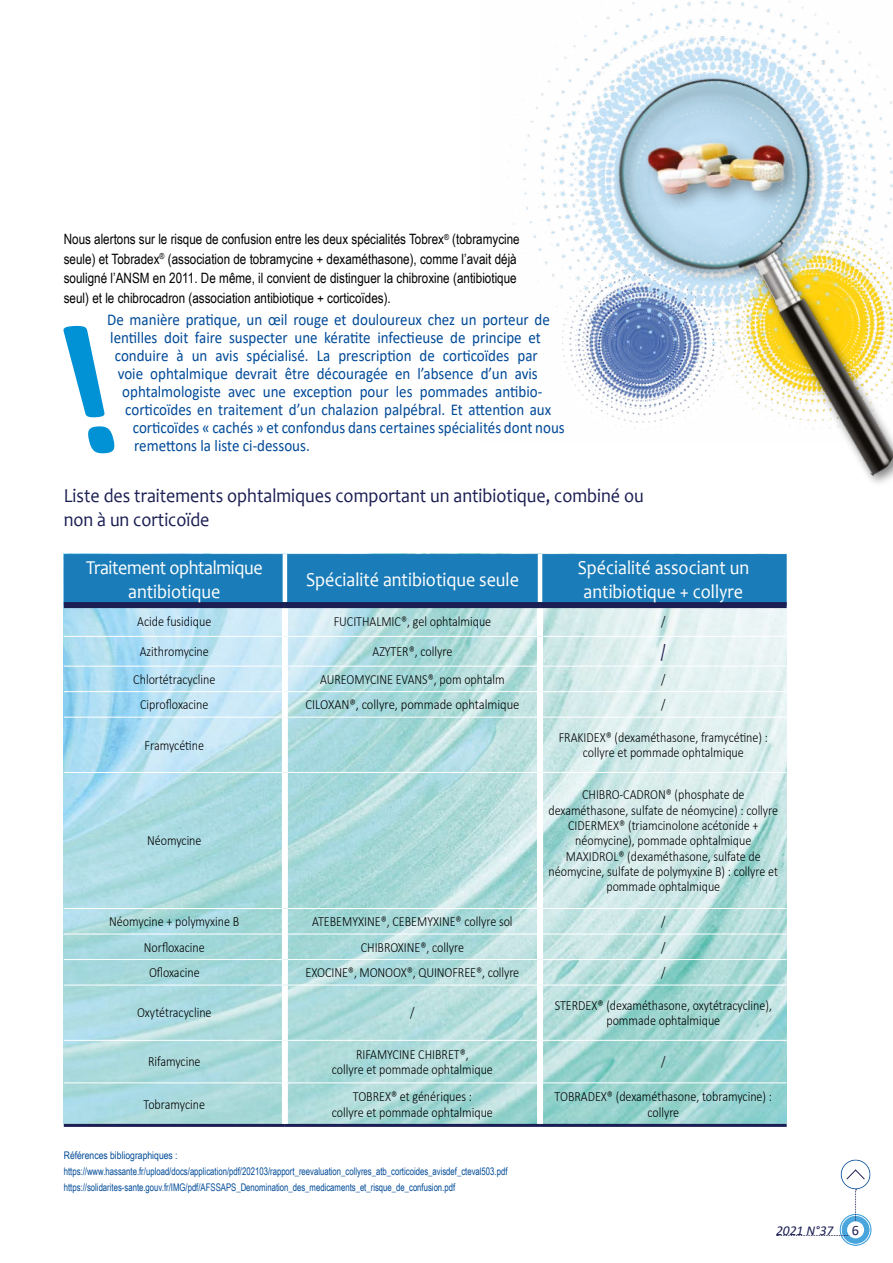
<style>
.page{position:relative;width:893px;height:1263px;background:#fff}
.page>*{position:absolute;margin:0;border:0;box-sizing:border-box;transform-origin:0 0}
.t1{font:19.8px/24px "Candara";color:#1a1e52;scale:.91 1}
.t2{font:19.8px/24px "Candara";color:#fff;scale:.91 1}
.t3{font:19.8px/24px "Candara";letter-spacing:-.02em;color:#fff;text-align:center;scale:.91 1}
.t4{font:16.5px "Calibri";color:#004a98;scale:.91 1}
.t5{font:14.25px/19.5px "Arial Narrow";color:#000}
.t6{font:14.25px "Calibri";color:#1a1e52}
.t7{font:300 14.1px/15.3px "Calibri";color:#000;text-align:center;scale:.86 1}
.t8{font:300 14.1px "Calibri";color:#000;scale:.9 1}
.t9{font:300 14.1px "Calibri";color:#000;scale:.87 1}
.t10{font:italic 13.5px "Calibri";color:#1a1e52}
.t11{font:10.5px/15.6px "Arial Narrow";color:#004a98}
</style>
<div class="page">
<div style="left:826px;top:1204px;width:56px;height:42px;background:#fff;opacity:.75"></div>
<div style="left:867px;top:1239px;width:15px;height:7px;background:#fff"></div>
<svg style="left:855px;top:1190px;width:2px;height:31px"></svg>
<svg style="left:846px;top:1169px;width:19px;height:11px"></svg>
<svg style="left:777px;top:1235px;width:72px;height:1px"></svg>
<div style="left:847px;top:1221px;width:17px;height:17px;background:#fff;border-radius:50%"></div>
<img style="left:64px;top:608px;width:723px;height:516px">
<div style="left:64px;top:554px;width:723px;height:48px;background:#1a7cb8"></div>
<div style="left:282px;top:985px;width:6px;height:55px;background:#fff"></div>
<div style="left:537px;top:985px;width:6px;height:55px;background:#fff"></div>
<hr style="left:64px;top:636px;width:218px;height:1px;background:#fff">
<hr style="left:288px;top:636px;width:249px;height:1px;background:#fff">
<hr style="left:543px;top:636px;width:244px;height:1px;background:#fff">
<hr style="left:64px;top:666px;width:218px;height:1px;background:#fff">
<hr style="left:288px;top:666px;width:249px;height:1px;background:#fff">
<hr style="left:543px;top:666px;width:244px;height:1px;background:#fff">
<hr style="left:64px;top:691px;width:218px;height:1px;background:#fff">
<hr style="left:288px;top:691px;width:249px;height:1px;background:#fff">
<hr style="left:543px;top:691px;width:244px;height:1px;background:#fff">
<hr style="left:64px;top:717px;width:218px;height:1px;background:#fff">
<hr style="left:288px;top:717px;width:249px;height:1px;background:#fff">
<hr style="left:543px;top:717px;width:244px;height:1px;background:#fff">
<hr style="left:64px;top:772px;width:218px;height:1px;background:#fff">
<hr style="left:288px;top:772px;width:249px;height:1px;background:#fff">
<hr style="left:543px;top:772px;width:244px;height:1px;background:#fff">
<hr style="left:64px;top:908px;width:218px;height:1px;background:#fff">
<hr style="left:288px;top:908px;width:249px;height:1px;background:#fff">
<hr style="left:543px;top:908px;width:244px;height:1px;background:#fff">
<hr style="left:64px;top:934px;width:218px;height:1px;background:#fff">
<hr style="left:288px;top:934px;width:249px;height:1px;background:#fff">
<hr style="left:543px;top:934px;width:244px;height:1px;background:#fff">
<hr style="left:64px;top:959px;width:218px;height:1px;background:#fff">
<hr style="left:288px;top:959px;width:249px;height:1px;background:#fff">
<hr style="left:543px;top:959px;width:244px;height:1px;background:#fff">
<hr style="left:64px;top:985px;width:221px;height:1px;background:#fff">
<hr style="left:285px;top:985px;width:255px;height:1px;background:#fff">
<hr style="left:540px;top:985px;width:247px;height:1px;background:#fff">
<hr style="left:64px;top:1040px;width:221px;height:1px;background:#fff">
<hr style="left:285px;top:1040px;width:255px;height:1px;background:#fff">
<hr style="left:540px;top:1040px;width:247px;height:1px;background:#fff">
<hr style="left:64px;top:1082px;width:218px;height:1px;background:#fff">
<hr style="left:288px;top:1082px;width:249px;height:1px;background:#fff">
<hr style="left:543px;top:1082px;width:244px;height:1px;background:#fff">
<hr style="left:64px;top:1124px;width:221px;height:3px;background:#1a1e52">
<hr style="left:285px;top:1124px;width:255px;height:3px;background:#1a1e52">
<hr style="left:540px;top:1124px;width:247px;height:3px;background:#1a1e52">
<div style="left:282px;top:608px;width:6px;height:28px;background:#fff"></div>
<div style="left:537px;top:608px;width:6px;height:28px;background:#fff"></div>
<div style="left:282px;top:636px;width:6px;height:30px;background:#fff"></div>
<div style="left:537px;top:636px;width:6px;height:30px;background:#fff"></div>
<div style="left:282px;top:666px;width:6px;height:26px;background:#fff"></div>
<div style="left:537px;top:666px;width:6px;height:26px;background:#fff"></div>
<div style="left:282px;top:692px;width:6px;height:25px;background:#fff"></div>
<div style="left:537px;top:692px;width:6px;height:25px;background:#fff"></div>
<div style="left:282px;top:717px;width:6px;height:55px;background:#fff"></div>
<div style="left:537px;top:717px;width:6px;height:55px;background:#fff"></div>
<div style="left:282px;top:772px;width:6px;height:136px;background:#fff"></div>
<div style="left:537px;top:772px;width:6px;height:136px;background:#fff"></div>
<div style="left:282px;top:908px;width:6px;height:26px;background:#fff"></div>
<div style="left:537px;top:908px;width:6px;height:26px;background:#fff"></div>
<div style="left:282px;top:934px;width:6px;height:25px;background:#fff"></div>
<div style="left:537px;top:934px;width:6px;height:25px;background:#fff"></div>
<div style="left:282px;top:959px;width:6px;height:26px;background:#fff"></div>
<div style="left:537px;top:959px;width:6px;height:26px;background:#fff"></div>
<div style="left:282px;top:1041px;width:6px;height:42px;background:#fff"></div>
<div style="left:537px;top:1041px;width:6px;height:42px;background:#fff"></div>
<div style="left:282px;top:1083px;width:6px;height:41px;background:#fff"></div>
<div style="left:537px;top:1083px;width:6px;height:41px;background:#fff"></div>
<hr style="left:538px;top:554px;width:4px;height:48px;background:#fff">
<hr style="left:283px;top:554px;width:4px;height:48px;background:#fff">
<div style="left:64px;top:602px;width:221px;height:6px;background:#1a1e52"></div>
<div style="left:285px;top:602px;width:255px;height:6px;background:#1a1e52"></div>
<div style="left:540px;top:602px;width:247px;height:6px;background:#1a1e52"></div>
<img style="left:531px;top:24px;width:362px;height:456px">
<div style="left:641px;top:135px;width:163px;height:78px;background:#000;opacity:.35"></div>
<img style="left:631px;top:128px;width:176px;height:79px">
<svg style="left:63px;top:326px;width:51px;height:127px"></svg>
<p class="t5" style="left:64px;top:229px;width:457px">Nous alertons sur le risque de confusion entre les deux spécialités Tobrex<sup>®</sup> (tobramycine seule) et Tobradex<sup>®</sup> (association de tobramycine + dexaméthasone), comme l’avait déjà souligné l’ANSM en 2011. De même, il convient de distinguer la chibroxine (antibiotique seul) et le chibrocadron (association antibiotique + corticoïdes).</p>
<p class="t4" style="left:107px;top:308px;width:488px">De manière pratique, un œil rouge et douloureux chez un porteur de</p>
<p class="t4" style="left:110px;top:326px;width:475px">lentilles doit faire suspecter une kératite infectieuse de principe et</p>
<p class="t4" style="left:115px;top:344px;width:466px">conduire à un avis spécialisé. La prescription de corticoïdes par</p>
<p class="t4" style="left:118px;top:362px;width:463px">voie ophtalmique devrait être découragée en l’absence d’un avis</p>
<p class="t4" style="left:122px;top:380px;width:463px">ophtalmologiste avec une exception pour les pommades antibio-</p>
<p class="t4" style="left:125px;top:398px;width:470px">corticoïdes en traitement d’un chalazion palpébral. Et attention aux</p>
<p class="t4" style="left:133px;top:416px;width:476px">corticoïdes « cachés » et confondus dans certaines spécialités dont nous</p>
<p class="t4" style="left:134px;top:434px;width:194px">remettons la liste ci-dessous.</p>
<h1 class="t1" style="left:64px;top:483px;width:639px">Liste des traitements ophtalmiques comportant un antibiotique, combiné ou non à un corticoïde</h1>
<h1 class="t3" style="left:86px;top:555px;width:196px">Traitement ophtalmique antibiotique</h1>
<h1 class="t2" style="left:306px;top:567px;width:235px">Spécialité antibiotique seule</h1>
<h1 class="t2" style="left:578px;top:555px;width:190px">Spécialité associant un antibiotique + collyre</h1>
<p class="t7" style="left:137px;top:614px;width:88px">Acide fusidique</p>
<p class="t7" style="left:334px;top:614px;width:185px">FUCITHALMIC®, gel ophtalmique</p>
<p class="t7" style="left:661px;top:614px;width:7px">/</p>
<p class="t7" style="left:140px;top:643px;width:82px">Azithromycine</p>
<p class="t7" style="left:373px;top:643px;width:94px">AZYTER®, collyre</p>
<h1 class="t1" style="left:661px;top:639px;width:7px">/</h1>
<p class="t7" style="left:133px;top:671px;width:97px">Chlortétracycline</p>
<p class="t7" style="left:320px;top:671px;width:216px">AUREOMYCINE EVANS®, pom ophtalm</p>
<p class="t7" style="left:661px;top:671px;width:7px">/</p>
<p class="t7" style="left:140px;top:697px;width:81px">Ciprofloxacine</p>
<p class="t8" style="left:305px;top:696px;width:239px">CILOXAN®, collyre, pommade ophtalmique</p>
<p class="t7" style="left:661px;top:697px;width:7px">/</p>
<p class="t7" style="left:145px;top:737px;width:71px">Framycétine</p>
<p class="t7" style="left:559px;top:729px;width:245px">FRAKIDEX® (dexaméthasone, framycétine) : collyre et pommade ophtalmique</p>
<p class="t7" style="left:147px;top:833px;width:65px">Néomycine</p>
<p class="t7" style="left:548px;top:787px;width:269px">CHIBRO-CADRON® (phosphate de dexaméthasone, sulfate de néomycine) : collyre CIDERMEX® (triamcinolone acétonide + néomycine), pommade ophtalmique MAXIDROL® (dexaméthasone, sulfate de néomycine, sulfate de polymyxine B) : collyre et pommade ophtalmique</p>
<p class="t7" style="left:109px;top:913px;width:153px">Néomycine + polymyxine B</p>
<p class="t7" style="left:312px;top:913px;width:234px">ATEBEMYXINE®, CEBEMYXINE® collyre sol</p>
<p class="t7" style="left:661px;top:913px;width:7px">/</p>
<p class="t7" style="left:144px;top:939px;width:72px">Norfloxacine</p>
<p class="t7" style="left:361px;top:939px;width:122px">CHIBROXINE®, collyre</p>
<p class="t7" style="left:661px;top:939px;width:7px">/</p>
<p class="t7" style="left:149px;top:965px;width:60px">Ofloxacine</p>
<p class="t9" style="left:306px;top:964px;width:247px">EXOCINE®, MONOOX®, QUINOFREE®, collyre</p>
<p class="t7" style="left:661px;top:964px;width:7px">/</p>
<p class="t7" style="left:137px;top:1005px;width:88px">Oxytétracycline</p>
<p class="t7" style="left:410px;top:1005px;width:7px">/</p>
<p class="t7" style="left:555px;top:997px;width:254px">STERDEX® (dexaméthasone, oxytétracycline), pommade ophtalmique</p>
<p class="t7" style="left:148px;top:1054px;width:63px">Rifamycine</p>
<p class="t7" style="left:332px;top:1046px;width:189px">RIFAMYCINE CHIBRET®,<br>collyre et pommade ophtalmique</p>
<p class="t7" style="left:661px;top:1054px;width:7px">/</p>
<p class="t7" style="left:144px;top:1096px;width:73px">Tobramycine</p>
<p class="t7" style="left:332px;top:1089px;width:189px">TOBREX® et génériques :<br>collyre et pommade ophtalmique</p>
<p class="t7" style="left:555px;top:1089px;width:254px">TOBRADEX® (dexaméthasone, tobramycine) : collyre</p>
<p class="t11" style="left:64px;top:1147px;width:445px">Références bibliographiques : https://www.hassante.fr/upload/docs/application/pdf/202103/rapport_reevaluation_collyres_atb_corticoides_avisdef_cteval503.pdf https://solidarites-sante.gouv.fr/IMG/pdf/AFSSAPS_Denomination_des_medicaments_et_risque_de_confusion.pdf</p>
<p class="t10" style="left:776px;top:1221px;width:59px">2021 N°37</p>
<p class="t6" style="left:852px;top:1220px;width:9px">6</p>
</div>
